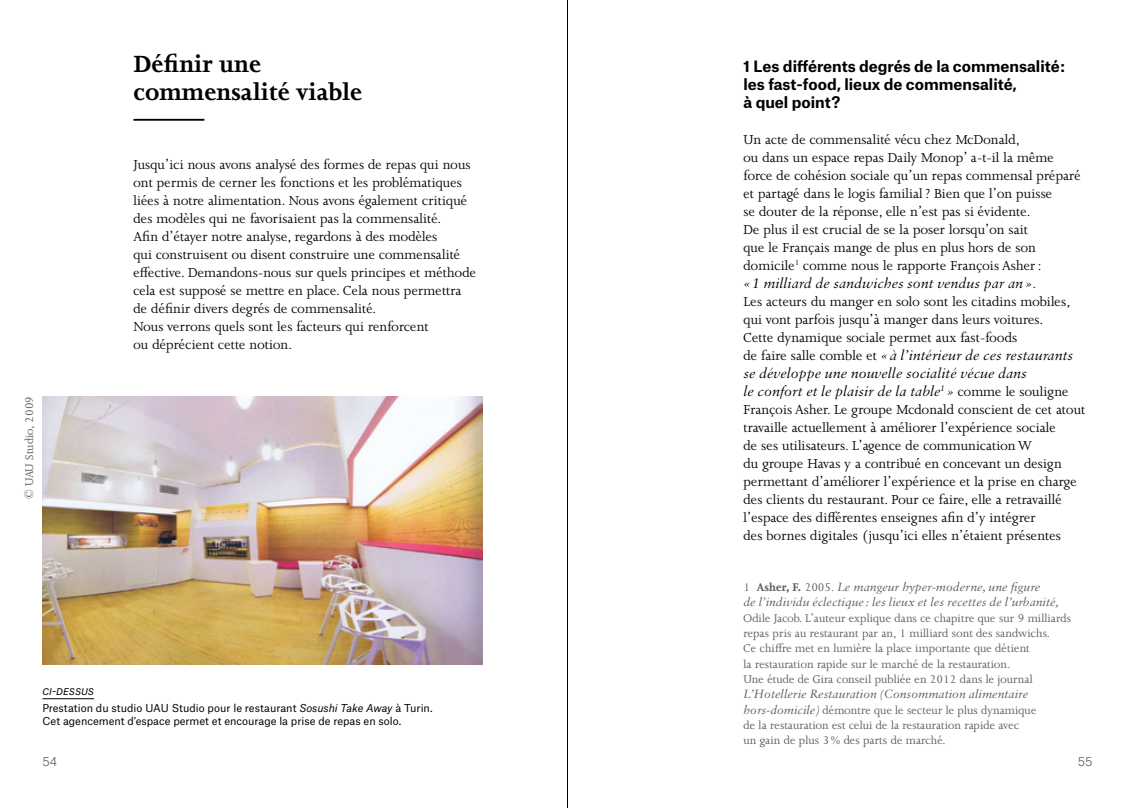
<style>
.page{position:relative;width:1135px;height:808px;background:#fff}
.page>*{position:absolute;margin:0;border:0;box-sizing:border-box;transform-origin:0 0}
.t1{font:700 27px/28.5px "Joanna MT Std";color:#000}
.t2{font:15px/18px "Joanna MT Pro";color:#000}
.t3{font:italic 15px/18px "Sabon MT Pro";color:#000}
.t4{font:700 15px/18px "Atlas Grotesk";color:#000}
.t5{font:12.75px/15.3px "Joanna MT Pro";color:#58595b}
.t6{font:italic 12.75px/15.3px "Sabon MT Pro";color:#58595b}
.t7{font:300 12px "Atlas Grotesk";color:#58595b}
.t8{font:10.5px/16.8px "Atlas Grotesk";color:#000}
.s1{font-style:italic}
.s2{font-family:"Joanna MT Pro";font-style:normal}
.s3{font-family:"Joanna MT Pro";font-weight:700;font-style:normal}
.s4{font-family:"Sabon MT Pro";font-style:italic}
</style>
<div class="page">
<hr style="left:133px;top:119px;width:71px;height:2px;background:#000">
<img style="left:43px;top:396px;width:439px;height:269px">
<hr style="left:43px;top:698px;width:51px;height:1px;background:#000">
<hr style="left:567px;top:0;width:1px;height:808px;background:#000">
<p class="t5" style="left:21px;top:499px;width:105px;rotate:-90deg">© UAU Studio, 2009</p>
<h1 class="t1" style="left:133px;top:50px;width:230px">Définir une commensalité viable</h1>
<p class="t2" style="left:133px;top:155px;width:344px">Jusqu’ici nous avons analysé des formes de repas qui nous ont permis de cerner les fonctions et les problématiques liées à notre alimentation. Nous avons également critiqué des modèles qui ne favorisaient pas la commensalité.<br>Afin d’étayer notre analyse, regardons à des modèles<br>qui construisent ou disent construire une commensalité effective. Demandons-nous sur quels principes et méthode cela est supposé se mettre en place. Cela nous permettra de définir divers degrés de commensalité.<br>Nous verrons quels sont les facteurs qui renforcent<br>ou déprécient cette notion.</p>
<p class="t8" style="left:43px;top:682px;width:391px"><span class="s1">ci-dessus<br></span>Prestation du studio UAU Studio pour le restaurant <span class="s1">Sosushi Take Away</span> à Turin.</p>
<p class="t8" style="left:43px;top:711px;width:360px">Cet agencement d’espace permet et encourage la prise de repas en solo.</p>
<p class="t4" style="left:743px;top:56px;width:323px">1 Les différents degrés de la commensalité : les fast-food, lieux de commensalité,<br>à quel point ?</p>
<p class="t2" style="left:743px;top:130px;width:339px">Un acte de commensalité vécu chez McDonald,<br>ou dans un espace repas Daily Monop’ a-t-il la même force de cohésion sociale qu’un repas commensal préparé et partagé dans le logis familial? Bien que l’on puisse<br>se douter de la réponse, elle n’est pas si évidente.<br>De plus il est crucial de se la poser lorsqu’on sait<br>que le Français mange de plus en plus hors de son domicile<sup>1</sup> comme nous le rapporte François Asher:</p>
<p class="t3" style="left:743px;top:274px;width:294px">«1 milliard de sandwiches sont vendus par an»<span class="s2">.</span></p>
<p class="t2" style="left:743px;top:292px;width:328px">Les acteurs du manger en solo sont les citadins mobiles, qui vont parfois jusqu’à manger dans leurs voitures.<br>Cette dynamique sociale permet aux fast-foods</p>
<p class="t3" style="left:743px;top:346px;width:331px"><span class="s2">de faire salle comble et</span> « à l’intérieur de ces restaurants se développe une nouvelle socialité vécue dans<br>le confort et le plaisir de la table<sup>1</sup> » <span class="s2">comme le souligne</span></p>
<p class="t2" style="left:743px;top:400px;width:343px">François Asher. Le groupe Mcdonald conscient de cet atout travaille actuellement à améliorer l’expérience sociale<br>de ses utilisateurs. L’agence de communication W<br>du groupe Havas y a contribué en concevant un design permettant d’améliorer l’expérience et la prise en charge des clients du restaurant. Pour ce faire, elle a retravaillé l’espace des différentes enseignes afin d’y intégrer<br>des bornes digitales (jusqu’ici elles n’étaient présentes</p>
<p class="t6" style="left:743px;top:579px;width:316px"><span class="s2">1</span> <span class="s3">Asher, F.</span> <span class="s2">2005.</span> Le mangeur hyper-moderne, une figure<br>de l’individu éclectique : les lieux et les recettes de l’urbanité,</p>
<p class="t5" style="left:743px;top:610px;width:329px">Odile Jacob. L’auteur explique dans ce chapitre que sur 9 milliards repas pris au restaurant par an, 1 milliard sont des sandwichs.<br>Ce chiffre met en lumière la place importante que détient<br>la restauration rapide sur le marché de la restauration.<br>Une étude de Gira conseil publiée en 2012 dans le journal</p>
<p class="t6" style="left:743px;top:686px;width:286px">L’Hotellerie Restauration (Consommation alimentaire</p>
<p class="t5" style="left:743px;top:702px;width:294px"><span class="s4">hors-domicile)</span> démontre que le secteur le plus dynamique de la restauration est celui de la restauration rapide avec<br>un gain de plus 3% des parts de marché.</p>
<p class="t7" style="left:43px;top:752px;width:16px">54</p>
<p class="t7" style="left:1077px;top:752px;width:16px">55</p>
</div>
